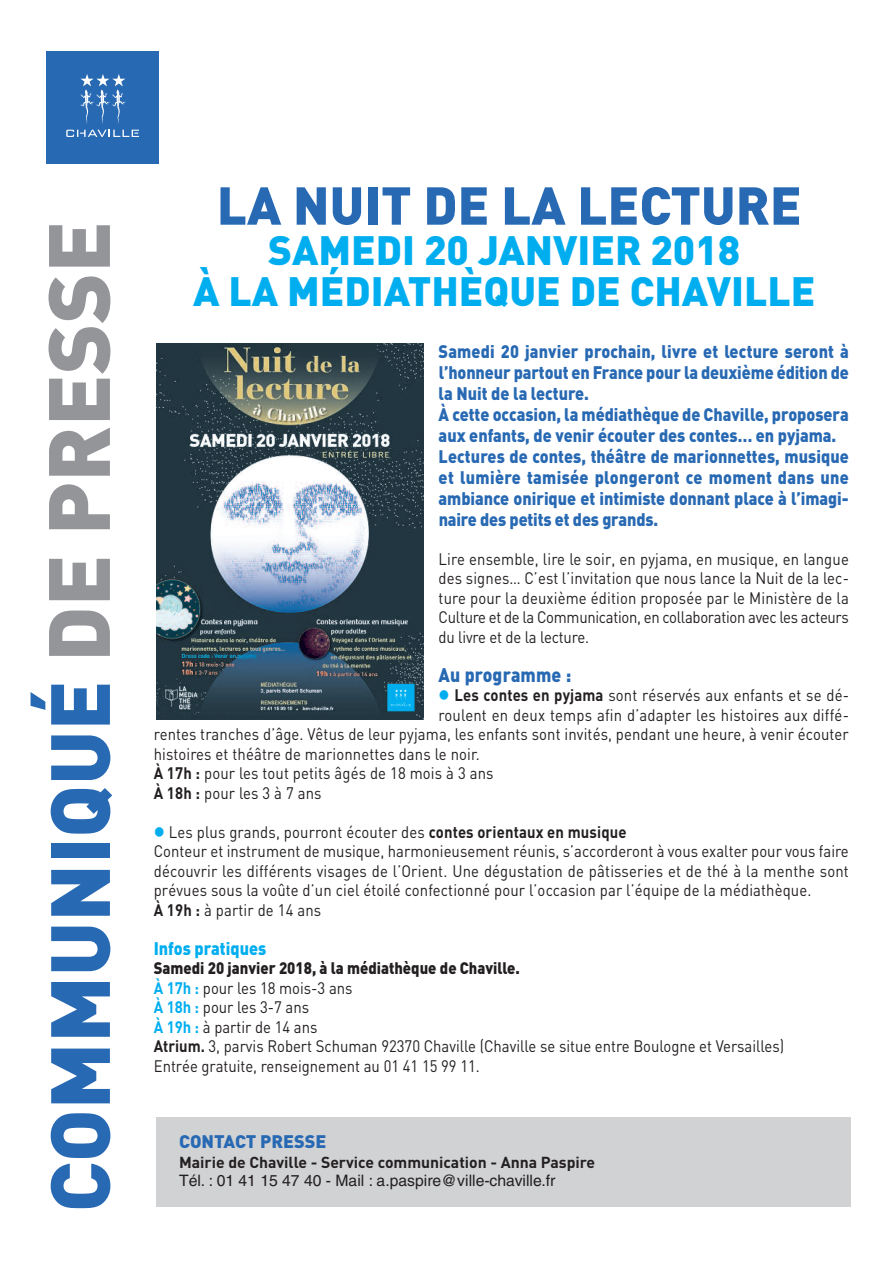
<style>
.page{position:relative;width:893px;height:1263px;background:#fff}
.page>*{position:absolute;margin:0;border:0;box-sizing:border-box;transform-origin:0 0}
.t1{font:900 82.5px "DIN";color:#2869b3}
.t2{font:900 52.5px "DIN";color:#2869b3}
.t3{font:900 40.5px/40.5px "DIN";color:#00aeef;text-align:center}
.t4{font:900 19.5px "DIN";letter-spacing:.01em;color:#2869b3;scale:.9 1}
.t5{font:900 18px/21px "DIN";color:#2869b3;scale:.9 1}
.t6{font:900 18px "DIN";color:#00aeef;scale:.9 1}
.t7{font:900 18px "DIN";color:#2869b3}
.t8{font:16.5px/19.5px "DIN";letter-spacing:.01em;color:#231f20;scale:.9 1}
.t9{font:700 15.75px "DIN";color:#231f20}
.t10{font:15.75px "Helvetica";color:#231f20}
.s1{font-size:85.5px;color:#939598}
.s2{color:#00aeef}
.s3{font-weight:700}
.s4{font-weight:900}
.s5{font-weight:700;color:#00aeef}
</style>
<div class="page">
<div style="left:156px;top:1118px;width:694px;height:89px;background:#d1d2d4"></div>
<div style="left:46px;top:51px;width:113px;height:113px;background:#2869b3"></div>
<svg style="left:80px;top:74px;width:46px;height:50px"></svg>
<svg style="left:66px;top:130px;width:73px;height:7px"></svg>
<img style="left:157px;top:343px;width:266px;height:376px">
<h1 class="t1" style="left:33px;top:1212px;width:993px;rotate:-90deg">COMMUNIQUÉ <span class="s1">DE PRESSE</span></h1>
<h2 class="t2" style="left:217px;top:176px;width:586px">LA NUIT DE LA LECTURE</h2>
<h3 class="t3" style="left:193px;top:231px;width:624px">SAMEDI 20 JANVIER 2018<br>À LA MÉDIATHÈQUE DE CHAVILLE</h3>
<p class="t5" style="left:439px;top:341px;width:457px">Samedi 20 janvier prochain, livre et lecture seront à l’honneur partout en France pour la deuxième édition de la Nuit de la lecture.<br>À cette occasion, la médiathèque de Chaville, proposera aux enfants, de venir écouter des contes… en pyjama.<br>Lectures de contes, théâtre de marionnettes, musique et lumière tamisée plongeront ce moment dans une ambiance onirique et intimiste donnant place à l’imagi&shy;naire des petits et des grands.</p>
<p class="t8" style="left:439px;top:549px;width:457px;text-align:justify">Lire ensemble, lire le soir, en pyjama, en musique, en langue des signes… C’est l’invitation que nous lance la Nuit de la lec&shy;ture pour la deuxième édition proposée par le Ministère de la Culture et de la Communication, en collaboration avec les acteurs du livre et de la lecture.</p>
<p class="t4" style="left:439px;top:664px;width:149px">Au programme :</p>
<p class="t8" style="left:439px;top:686px;width:457px"><span class="s2">●</span> <span class="s3">Les contes en pyjama</span> sont réservés aux enfants et se dé-</p>
<p class="t8" style="left:439px;top:705px;width:457px">roulent en deux temps afin d’adapter les histoires aux diffé-</p>
<p class="t8" style="left:154px;top:725px;width:774px">rentes tranches d’âge. Vêtus de leur pyjama, les enfants sont invités, pendant une heure, à venir écouter</p>
<p class="t8" style="left:154px;top:744px;width:364px">histoires et théâtre de marionnettes dans le noir.</p>
<p class="t8" style="left:154px;top:764px;width:379px"><span class="s3">À 17h :</span> pour les tout petits âgés de 18 mois à 3 ans</p>
<p class="t8" style="left:154px;top:783px;width:188px"><span class="s3">À 18h :</span> pour les 3 à 7 ans</p>
<p class="t8" style="left:154px;top:822px;width:774px"><span class="s2">●</span> Les plus grands, pourront écouter des <span class="s3">contes orientaux en musique<br></span>Conteur et instrument de musique, harmonieusement réunis, s’accorderont à vous exalter pour vous faire découvrir les différents visages de l’Orient. Une dégustation de pâtisseries et de thé à la menthe sont prévues sous la voûte d’un ciel étoilé confectionné pour l’occasion par l’équipe de la médiathèque.<br><span class="s3">À 19h :</span> à partir de 14 ans</p>
<p class="t6" style="left:154px;top:938px;width:126px">Infos pratiques</p>
<p class="t8" style="left:154px;top:959px;width:702px"><span class="s4">Samedi 20 janvier 2018, à la médiathèque de Chaville.<br></span><span class="s5">À 17h :</span> pour les 18 mois-3 ans<br><span class="s5">À 18h :</span> pour les 3-7 ans<br><span class="s5">À 19h :</span> à partir de 14 ans<br><span class="s3">Atrium.</span> 3, parvis Robert Schuman 92370 Chaville (Chaville se situe entre Boulogne et Versailles)<br>Entrée gratuite, renseignement au 01 41 15 99 11.</p>
<p class="t7" style="left:179px;top:1131px;width:149px">CONTACT PRESSE</p>
<p class="t9" style="left:179px;top:1154px;width:418px">Mairie de Chaville - Service communication - Anna Paspire</p>
<p class="t10" style="left:179px;top:1175px;width:378px">Tél. : 01 41 15 47 40 - Mail : a.paspire@ville-chaville.fr</p>
</div>
